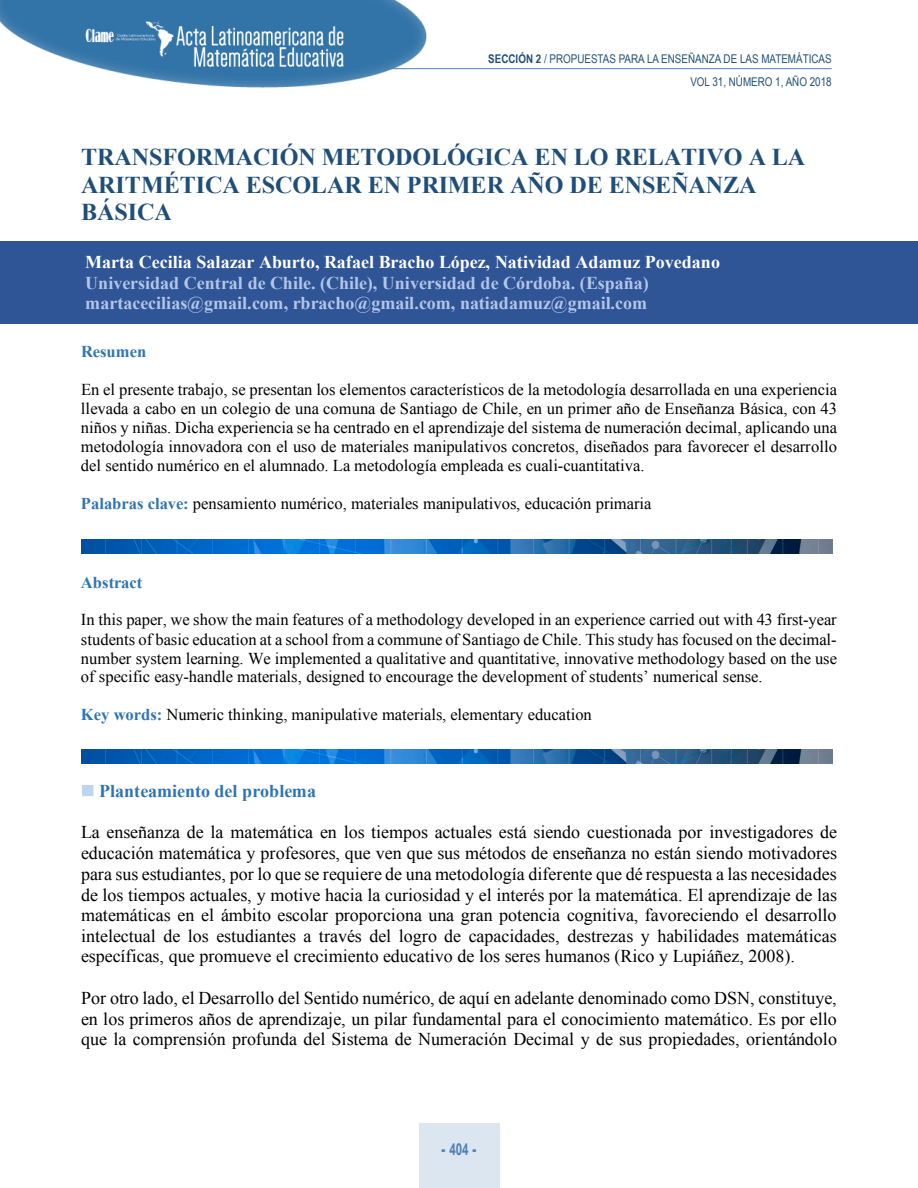
<style>
.page{position:relative;width:918px;height:1188px;background:#fff}
.page>*{position:absolute;margin:0;border:0;box-sizing:border-box;transform-origin:0 0}
.t1{font:700 24.15px/27.6px "Times New Roman";letter-spacing:-.005em;color:#1f4e79}
.t2{font:18px/20.7px "Times New Roman";color:#000;text-align:justify}
.t3{font:700 18px/20.9px "Times New Roman";color:#b4c6e7}
.t4{font:700 18px "Times New Roman";color:#fff}
.t5{font:700 18px "Times New Roman";color:#2e74b5}
.t6{font:16.5px/19px "Times New Roman";color:#000;text-align:justify}
.t7{font:700 16.5px "Times New Roman";letter-spacing:-.005em;color:#2e74b5}
.t8{font:700 16.5px "Arial";color:#4f80b4;scale:.7 1}
.t9{font:12px/23px "Arial Narrow";color:#214f77;text-align:right}
.t10{font:700 11.85px "Arial Narrow";letter-spacing:.005em;color:#1f4e79}
.s1{font-weight:700}
.s2{font-weight:700;color:#2e74b5}
.s3{color:#bdd6ee}
.s4{font-weight:900}
</style>
<div class="page">
<img style="left:0;top:0;width:435px;height:88px">
<hr style="left:389px;top:68px;width:443px;height:1px;background:#4f80b4">
<div style="left:419px;top:1123px;width:80px;height:65px;background:#dce6f0"></div>
<div style="left:82px;top:785px;width:11px;height:11px;border:1px solid #bdd6ee"></div>
<img style="left:81px;top:540px;width:752px;height:13px">
<img style="left:81px;top:750px;width:752px;height:13px">
<div style="left:0;top:242px;width:918px;height:82px;background:#2f5597"></div>
<p class="t9" style="left:488px;top:47px;width:345px"><span class="s1">SECCIÓN 2</span> / PROPUESTAS PARA LA ENSEÑANZA DE LAS MATEMÁTICAS<br>VOL 31, NÚMERO 1, AÑO 2018</p>
<p class="t10" style="left:738px;top:59px;width:93px">VOL 31, NÚMERO 1</p>
<h1 class="t1" style="left:81px;top:143px;width:726px">TRANSFORMACIÓN METODOLÓGICA EN LO RELATIVO A LA<br>ARITMÉTICA ESCOLAR EN PRIMER AÑO DE ENSEÑANZA<br>BÁSICA</h1>
<p class="t4" style="left:85px;top:252px;width:636px">Marta Cecilia Salazar Aburto, Rafael Bracho López, Natividad Adamuz Povedano</p>
<p class="t3" style="left:85px;top:272px;width:565px">Universidad Central de Chile. (Chile), Universidad de Córdoba. (España) martacecilias@gmail.com, rbracho@gmail.com, natiadamuz@gmail.com</p>
<p class="t7" style="left:81px;top:342px;width:67px">Resumen</p>
<p class="t6" style="left:81px;top:380px;width:758px">En el presente trabajo, se presentan los elementos característicos de la metodología desarrollada en una experiencia llevada a cabo en un colegio de una comuna de Santiago de Chile, en un primer año de Enseñanza Básica, con 43 niños y niñas. Dicha experiencia se ha centrado en el aprendizaje del sistema de numeración decimal, aplicando una metodología innovadora con el uso de materiales manipulativos concretos, diseñados para favorecer el desarrollo del sentido numérico en el alumnado. La metodología empleada es cuali-cuantitativa.</p>
<p class="t6" style="left:81px;top:494px;width:572px"><span class="s2">Palabras clave:</span> pensamiento numérico, materiales manipulativos, educación primaria</p>
<p class="t7" style="left:81px;top:573px;width:63px">Abstract</p>
<p class="t6" style="left:81px;top:610px;width:758px">In this paper, we show the main features of a methodology developed in an experience carried out with 43 first-year students of basic education at a school from a commune of Santiago de Chile. This study has focused on the decimal&shy;number system learning. We implemented a qualitative and quantitative, innovative methodology based on the use of specific easy-handle materials, designed to encourage the development of students’ numerical sense.</p>
<p class="t6" style="left:81px;top:705px;width:512px"><span class="s2">Key words:</span> Numeric thinking, manipulative materials, elementary education</p>
<p class="t5" style="left:81px;top:781px;width:237px"><span class="s3">■</span> Planteamiento del problema</p>
<p class="t2" style="left:81px;top:822px;width:758px">La enseñanza de la matemática en los tiempos actuales está siendo cuestionada por investigadores de educación matemática y profesores, que ven que sus métodos de enseñanza no están siendo motivadores para sus estudiantes, por lo que se requiere de una metodología diferente que dé respuesta a las necesidades de los tiempos actuales, y motive hacia la curiosidad y el interés por la matemática. El aprendizaje de las matemáticas en el ámbito escolar proporciona una gran potencia cognitiva, favoreciendo el desarrollo intelectual de los estudiantes a través del logro de capacidades, destrezas y habilidades matemáticas específicas, que promueve el crecimiento educativo de los seres humanos (Rico y Lupiáñez, 2008).</p>
<p class="t2" style="left:81px;top:987px;width:757px">Por otro lado, el Desarrollo del Sentido numérico, de aquí en adelante denominado como DSN, constituye, en los primeros años de aprendizaje, un pilar fundamental para el conocimiento matemático. Es por ello que la comprensión profunda del Sistema de Numeración Decimal y de sus propiedades, orientándolo</p>
<p class="t8" style="left:442px;top:1140px;width:51px"><span class="s4">-</span> 404 <span class="s4">-</span></p>
</div>
